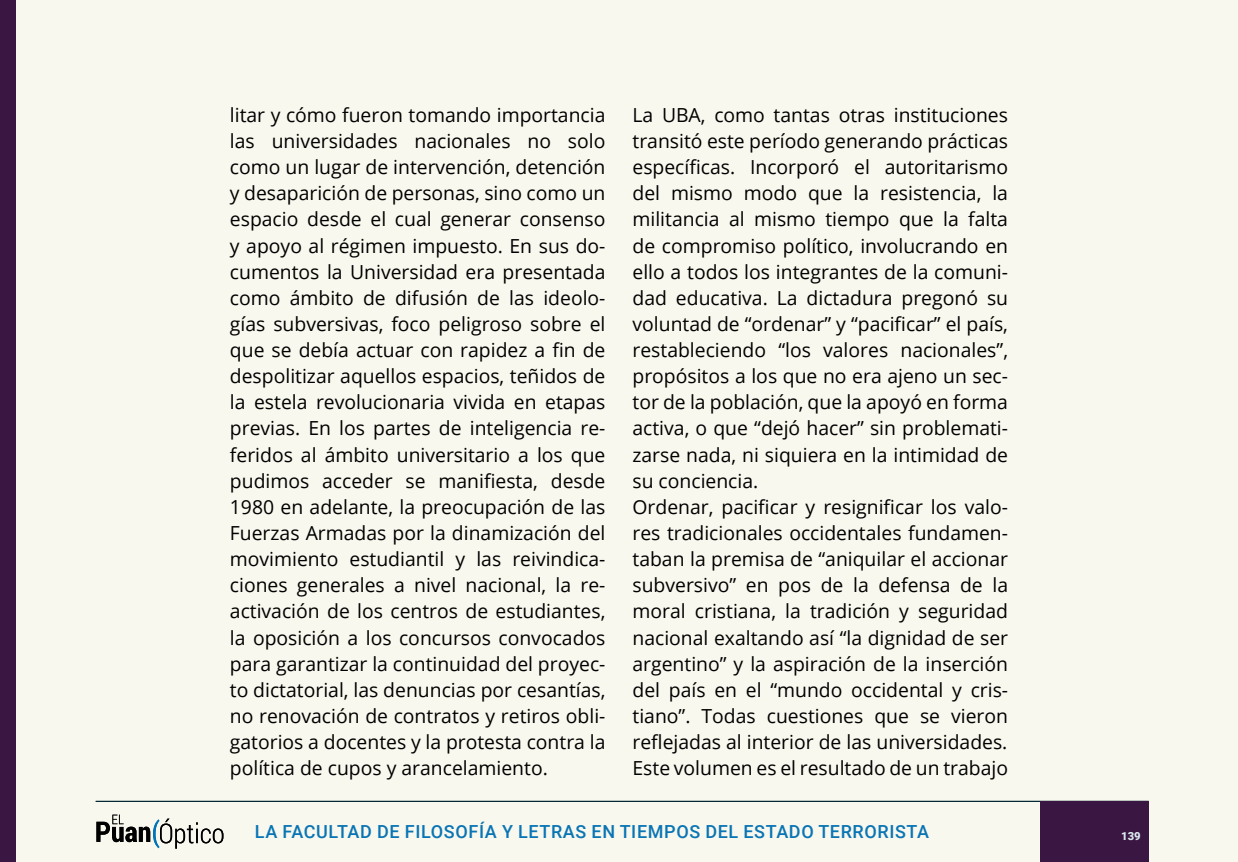
<style>
.page{position:relative;width:1238px;height:862px;background:#fff}
.page>*{position:absolute;margin:0;border:0;box-sizing:border-box;transform-origin:0 0}
.t1{font:19.35px/26.1px "Open Sans";color:#000}
.t2{font:500 18px "Roboto";letter-spacing:.035em;color:#0a75b4}
.t3{font:900 11.25px "Roboto";color:#dbe9ee}
</style>
<div class="page">
<div style="left:0;top:0;width:1237px;height:861px;background:#f9f8ee"></div>
<hr style="left:96px;top:800px;width:1052px;height:1px;background:#002732">
<svg style="left:96px;top:814px;width:127px;height:34px"></svg>
<div style="left:0;top:0;width:16px;height:861px;background:#3a1642"></div>
<div style="left:1039px;top:800px;width:109px;height:61px;background:#3a1642"></div>
<p class="t1" style="left:230px;top:101px;width:377px;text-align:justify">litar y cómo fueron tomando importancia las universidades nacionales no solo como un lugar de intervención, detención y desaparición de personas, sino como un espacio desde el cual generar consenso y apoyo al régimen impuesto. En sus do&shy;cumentos la Universidad era presentada como ámbito de difusión de las ideolo&shy;gías subversivas, foco peligroso sobre el que se debía actuar con rapidez a fin de despolitizar aquellos espacios, teñidos de la estela revolucionaria vivida en etapas previas. En los partes de inteligencia re&shy;feridos al ámbito universitario a los que pudimos acceder se manifiesta, desde 1980 en adelante, la preocupación de las Fuerzas Armadas por la dinamización del movimiento estudiantil y las reivindica&shy;ciones generales a nivel nacional, la re&shy;activación de los centros de estudiantes, la oposición a los concursos convocados para garantizar la continuidad del proyec&shy;to dictatorial, las denuncias por cesantías, no renovación de contratos y retiros obli&shy;gatorios a docentes y la protesta contra la política de cupos y arancelamiento.</p>
<p class="t1" style="left:632px;top:101px;width:377px">La UBA, como tantas otras instituciones transitó este período generando prácticas específicas. Incorporó el autoritarismo del mismo modo que la resistencia, la militancia al mismo tiempo que la falta de compromiso político, involucrando en ello a todos los integrantes de la comuni&shy;dad educativa. La dictadura pregonó su voluntad de “ordenar” y “pacificar” el país, restableciendo “los valores nacionales”, propósitos a los que no era ajeno un sec&shy;tor de la población, que la apoyó en forma activa, o que “dejó hacer” sin problemati&shy;zarse nada, ni siquiera en la intimidad de su conciencia.<br>Ordenar, pacificar y resignificar los valo&shy;res tradicionales occidentales fundamen&shy;taban la premisa de “aniquilar el accionar subversivo” en pos de la defensa de la moral cristiana, la tradición y seguridad nacional exaltando así “la dignidad de ser argentino” y la aspiración de la inserción del país en el “mundo occidental y cris&shy;tiano”. Todas cuestiones que se vieron reflejadas al interior de las universidades.<br>Este volumen es el resultado de un trabajo</p>
<p class="t2" style="left:255px;top:818px;width:675px">LA FACULTAD DE FILOSOFÍA Y LETRAS EN TIEMPOS DEL ESTADO TERRORISTA</p>
<p class="t3" style="left:1121px;top:827px;width:21px">139</p>
</div>
